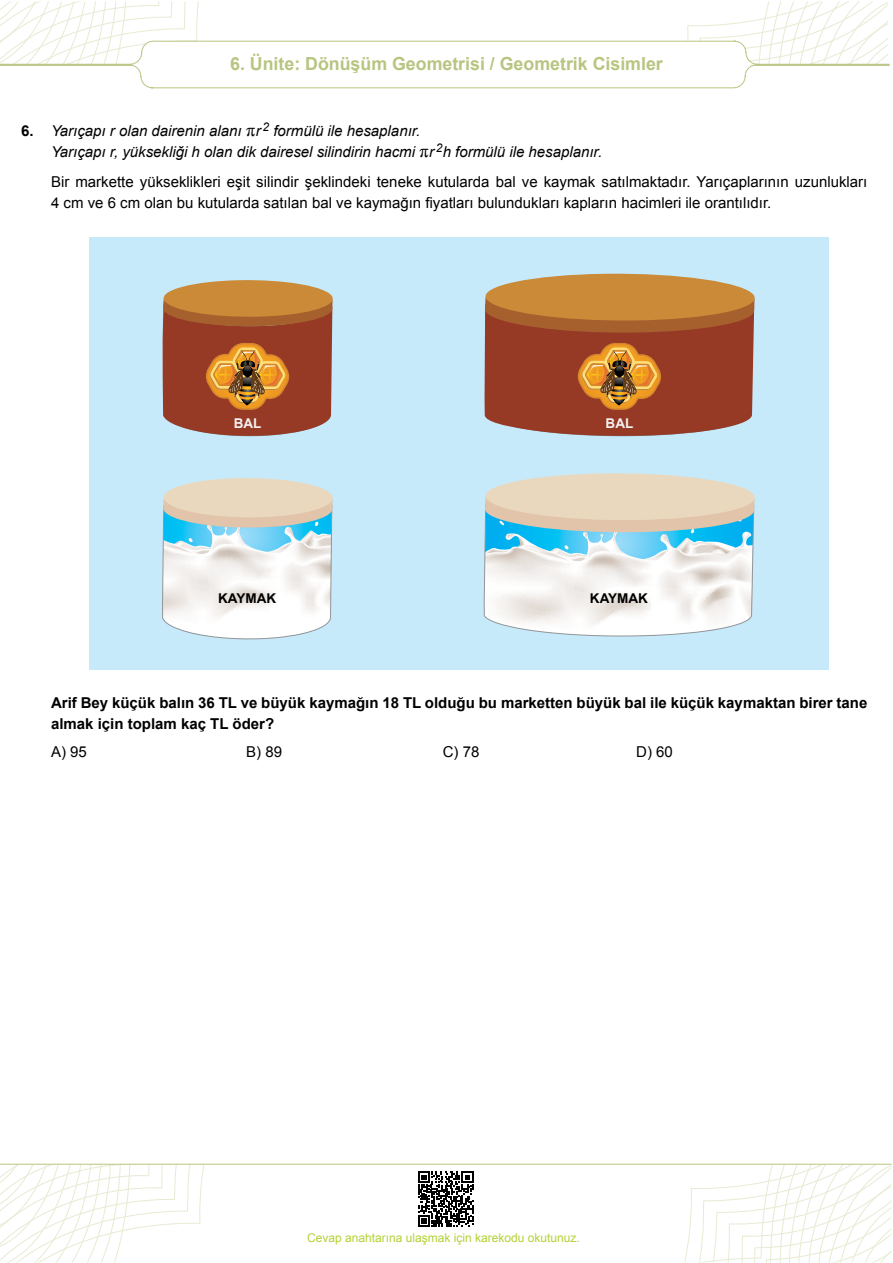
<style>
.page{position:relative;width:893px;height:1263px;background:#fff}
.page>*{position:absolute;margin:0;border:0;box-sizing:border-box;transform-origin:0 0}
.t1{font:700 18px "Arial";color:#b7c580}
.t2{font:15px/21px "Arial";color:#000}
.t3{font:italic 15px/21px "Arial";color:#000}
.t4{font:700 15px/21px "Arial";color:#000}
.t5{font:700 13.5px "Arial";color:#000}
.t6{font:700 13.5px "Arial";color:#f4f1ef}
.t7{font:12px "Arial";color:#b3d235}
.s1{font-weight:700;font-style:normal}
.s2{font-family:"MM Greek";font-style:normal}
</style>
<div class="page">
<svg style="left:0;top:1165px;width:204px;height:98px"></svg>
<svg style="left:684px;top:1165px;width:207px;height:97px"></svg>
<hr style="left:0;top:1164px;width:891px;height:1px;background:#b8c681">
<svg style="left:0;top:1px;width:890px;height:88px"></svg>
<svg style="left:418px;top:1171px;width:55px;height:55px"></svg>
<div style="left:89px;top:237px;width:740px;height:433px;background:#c7eafb"></div>
<svg style="left:162px;top:280px;width:171px;height:157px;background:#ab633b"></svg>
<svg style="left:483px;top:473px;width:272px;height:164px;background:#d4e1df"></svg>
<svg style="left:162px;top:478px;width:171px;height:162px;background:#dae4e2"></svg>
<svg style="left:484px;top:273px;width:271px;height:164px;background:#ab633b"></svg>
<p class="t1" style="left:230px;top:52px;width:434px">6. Ünite: Dönüşüm Geometrisi / Geometrik Cisimler</p>
<p class="t3" style="left:51px;top:121px;width:553px;text-indent:-30px"><span class="s1">6.</span> Yarıçapı r olan dairenin alanı <span class="s2">r</span>r <sup>2</sup> formülü ile hesaplanır.<br>Yarıçapı r, yüksekliği h olan dik dairesel silindirin hacmi <span class="s2">r</span>r <sup>2</sup>h formülü ile hesaplanır.</p>
<p class="t2" style="left:51px;top:171px;width:818px">Bir markette yükseklikleri eşit silindir şeklindeki teneke kutularda bal ve kaymak satılmaktadır. Yarıçaplarının uzunlukları<br>4 cm ve 6 cm olan bu kutularda satılan bal ve kaymağın fiyatları bulundukları kapların hacimleri ile orantılıdır.</p>
<p class="t6" style="left:234px;top:414px;width:29px">BAL</p>
<p class="t6" style="left:606px;top:414px;width:29px">BAL</p>
<p class="t5" style="left:218px;top:589px;width:60px">KAYMAK</p>
<p class="t5" style="left:590px;top:589px;width:60px">KAYMAK</p>
<p class="t4" style="left:51px;top:692px;width:818px">Arif Bey küçük balın 36 TL ve büyük kaymağın 18 TL olduğu bu marketten büyük bal ile küçük kaymaktan birer tane almak için toplam kaç TL öder?</p>
<p class="t2" style="left:51px;top:741px;width:37px">A) 95</p>
<p class="t2" style="left:246px;top:741px;width:37px">B) 89</p>
<p class="t2" style="left:443px;top:741px;width:38px">C) 78</p>
<p class="t2" style="left:636px;top:741px;width:38px">D) 60</p>
<p class="t7" style="left:307px;top:1230px;width:274px">Cevap anahtarına ulaşmak için karekodu okutunuz.</p>
</div>
